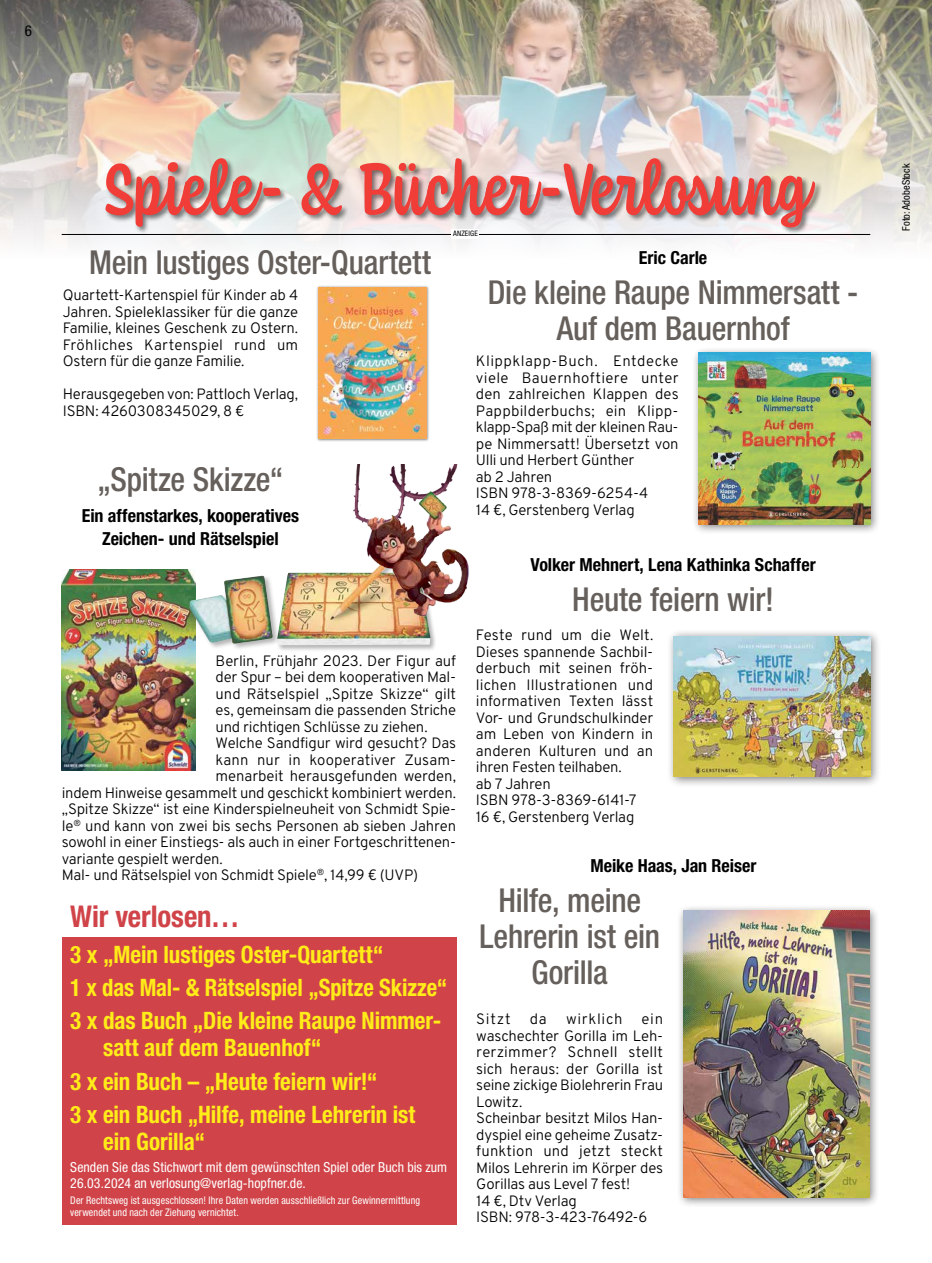
<style>
.page{position:relative;width:932px;height:1263px;background:#fff}
.page>*{position:absolute;margin:0;border:0;box-sizing:border-box;transform-origin:0 0}
.t1{font:500 76.05px "Coniferous";letter-spacing:.01em;color:#f13d37;scale:.96 1}
.t2{font:500 condensed 33px/36px "Helvetica Neue LT Std";letter-spacing:-.005em;color:#66605c;text-align:center;scale:.96 1}
.t3{font:700 condensed 30px "Helvetica Neue LT Std";color:#d04449;scale:.96 1}
.t4{font:700 condensed 24px/33.5px "Helvetica Neue LT Std";letter-spacing:-.005em;color:#ffec18;scale:.96 1}
.t5{font:700 condensed 18px/22.5px "Helvetica Neue LT Std";color:#000;text-align:center}
.t6{font:300 15px/16.5px "Overpass";letter-spacing:-.01em;color:#000}
.t7{font:300 15px "Overpass";letter-spacing:.045em;color:#000}
.t8{font:condensed 15px "Helvetica Neue LT Std";color:#000}
.t9{font:condensed 13.8px/15.8px "Helvetica Neue LT Std";color:#fff}
.t10{font:condensed 10.5px/12px "Helvetica Neue LT Std";letter-spacing:.01em;color:#fff;scale:.96 1}
.t11{font:condensed 10.5px "Helvetica Neue LT Std";color:#000}
.t12{font:condensed 7.5px "Helvetica Neue LT Std";letter-spacing:.02em;color:#000}
</style>
<div class="page">
<div style="left:691px;top:347px;width:189px;height:187px;background:#000;opacity:.5"></div>
<img style="left:698px;top:353px;width:172px;height:171px">
<div style="left:666px;top:629px;width:215px;height:159px;background:#000;opacity:.5"></div>
<img style="left:673px;top:636px;width:197px;height:140px">
<div style="left:676px;top:904px;width:203px;height:304px;background:#000;opacity:.5"></div>
<img style="left:682px;top:911px;width:187px;height:286px">
<div style="left:62px;top:937px;width:394px;height:288px;background:#d04449"></div>
<img style="left:62px;top:570px;width:134px;height:200px">
<div style="left:276px;top:558px;width:161px;height:94px;background:#000;opacity:.3"></div>
<img style="left:277px;top:559px;width:153px;height:86px">
<img style="left:353px;top:465px;width:105px;height:56px">
<img style="left:361px;top:487px;width:108px;height:133px">
<div style="left:188px;top:574px;width:92px;height:77px;background:#000;opacity:.3"></div>
<img style="left:189px;top:576px;width:84px;height:68px">
<div style="left:316px;top:285px;width:113px;height:156px;background:#000;opacity:.5"></div>
<img style="left:318px;top:287px;width:108px;height:151px">
<img style="left:0;top:0;width:931px;height:246px">
<div style="left:104px;top:157px;width:718px;height:78px;background:#000;opacity:.5"></div>
<hr style="left:62px;top:234px;width:808px;height:1px;background:#000">
<div style="left:451px;top:230px;width:28px;height:9px;background:#fff"></div>
<p class="t8" style="left:25px;top:22px;width:9px">6</p>
<h1 class="t1" style="left:102px;top:136px;width:738px">Spiele- &amp; Bücher-Verlosung</h1>
<p class="t12" style="left:453px;top:229px;width:26px">ANZEIGE</p>
<h2 class="t2" style="left:89px;top:244px;width:357px">Mein lustiges Oster-Quartett</h2>
<p class="t6" style="left:63px;top:286px;width:237px;text-align:justify">Quartett-Kartenspiel für Kinder ab 4<br>Jahren. Spieleklassiker für die ganze Familie, kleines Geschenk zu Ostern.<br>Fröhliches Kartenspiel rund um Ostern für die ganze Familie.</p>
<p class="t6" style="left:63px;top:385px;width:237px">Herausgegeben von: Pattloch Verlag,<br>ISBN: 4260308345029, 8 €</p>
<h2 class="t2" style="left:97px;top:461px;width:195px">„Spitze Skizze“</h2>
<p class="t5" style="left:82px;top:504px;width:219px">Ein affenstarkes, kooperatives<br>Zeichen- und Rätselspiel</p>
<p class="t6" style="left:215px;top:652px;width:242px">Berlin, Frühjahr 2023. Der Figur auf</p>
<p class="t6" style="left:215px;top:668px;width:242px">der Spur – bei dem kooperativen Mal-</p>
<p class="t6" style="left:215px;top:685px;width:242px">und Rätselspiel „Spitze Skizze“ gilt</p>
<p class="t6" style="left:215px;top:701px;width:242px">es, gemeinsam die passenden Striche</p>
<p class="t6" style="left:215px;top:718px;width:213px">und richtigen Schlüsse zu ziehen.</p>
<p class="t6" style="left:215px;top:734px;width:242px">Welche Sandfigur wird gesucht? Das</p>
<p class="t6" style="left:215px;top:751px;width:242px">kann nur in kooperativer Zusam-</p>
<p class="t6" style="left:215px;top:767px;width:242px">menarbeit herausgefunden werden,</p>
<p class="t6" style="left:62px;top:784px;width:395px">indem Hinweise gesammelt und geschickt kombiniert werden.</p>
<p class="t6" style="left:62px;top:800px;width:396px">„Spitze Skizze“ ist eine Kinderspielneuheit von Schmidt Spie-</p>
<p class="t6" style="left:62px;top:817px;width:396px">le<sup>®</sup> und kann von zwei bis sechs Personen ab sieben Jahren</p>
<p class="t6" style="left:62px;top:833px;width:396px">sowohl in einer Einstiegs- als auch in einer Fortgeschrittenen-</p>
<p class="t6" style="left:62px;top:850px;width:163px">variante gespielt werden.</p>
<p class="t6" style="left:62px;top:866px;width:358px">Mal- und Rätselspiel von Schmidt Spiele<sup>®</sup>, 14,99 € (UVP)</p>
<h3 class="t3" style="left:70px;top:898px;width:178px">Wir verlosen…</h3>
<h3 class="t4" style="left:70px;top:937px;width:394px">3 x „Mein lustiges Oster-Quartett“<br>1 x das Mal- &amp; Rätselspiel „Spitze Skizze“<br>3 x das Buch „Die kleine Raupe Nimmer-</h3>
<h3 class="t4" style="left:70px;top:1031px;width:361px;text-indent:33px">satt auf dem Bauenhof“<br>3 x ein Buch – „Heute feiern wir!“<br>3 x ein Buch „Hilfe, meine Lehrerin ist</h3>
<h3 class="t4" style="left:103px;top:1124px;width:107px">ein Gorilla“</h3>
<p class="t9" style="left:70px;top:1159px;width:378px">Senden Sie das Stichwort mit dem gewünschten Spiel oder Buch bis zum<br>26.03.2024 an verlosung@verlag-hopfner.de.</p>
<p class="t10" style="left:70px;top:1194px;width:366px">Der Rechtsweg ist ausgeschlossen! Ihre Daten werden ausschließlich zur Gewinnermittlung verwendet und nach der Ziehung vernichtet.</p>
<p class="t5" style="left:638px;top:246px;width:70px">Eric Carle</p>
<h2 class="t2" style="left:487px;top:274px;width:387px">Die kleine Raupe Nimmersatt -<br>Auf dem Bauernhof</h2>
<p class="t6" style="left:475px;top:352px;width:204px">Klippklapp-Buch. Entdecke viele Bauernhoftiere unter den zahlreichen Klappen des<br>Pappbilderbuchs; ein Klipp&shy;klapp-Spaß mit der kleinen Rau&shy;pe Nimmersatt! Übersetzt von<br>Ulli und Herbert Günther<br>ab 2 Jahren<br>ISBN 978-3-8369-6254-4<br>14 €, Gerstenberg Verlag</p>
<p class="t5" style="left:530px;top:553px;width:287px">Volker Mehnert, Lena Kathinka Schaffer</p>
<h2 class="t2" style="left:572px;top:581px;width:212px">Heute feiern wir!</h2>
<p class="t6" style="left:475px;top:626px;width:179px">Feste rund um die Welt.<br>Dieses spannende Sachbil&shy;derbuch mit seinen fröh&shy;lichen Illustrationen und informativen Texten lässt<br>Vor- und Grundschulkinder am Leben von Kindern in anderen Kulturen und an ihren Festen teilhaben.<br>ab 7 Jahren<br>ISBN 978-3-8369-6141-7<br>16 €, Gerstenberg Verlag</p>
<p class="t5" style="left:590px;top:854px;width:167px">Meike Haas, Jan Reiser</p>
<h2 class="t2" style="left:479px;top:882px;width:189px">Hilfe, meine<br>Lehrerin ist ein<br>Gorilla</h2>
<p class="t6" style="left:476px;top:1010px;width:36px">Sitzt</p>
<p class="t6" style="left:529px;top:1010px;width:18px">da</p>
<p class="t7" style="left:566px;top:1007px;width:58px">wirklich</p>
<p class="t6" style="left:476px;top:1010px;width:188px;text-indent:165px">ein waschechter Gorilla im Leh&shy;rerzimmer? Schnell stellt sich heraus: der Gorilla ist seine zickige Biolehrerin Frau<br>Lowitz.<br>Scheinbar besitzt Milos Han&shy;dyspiel eine geheime Zusatz&shy;funktion und jetzt steckt<br>Milos Lehrerin im Körper des<br>Gorillas aus Level 7 fest!<br>14 €, Dtv Verlag<br>ISBN: 978-3-423-76492-6</p>
<p class="t11" style="left:899px;top:231px;width:68px;rotate:-90deg">Foto: AdobeStock</p>
</div>
